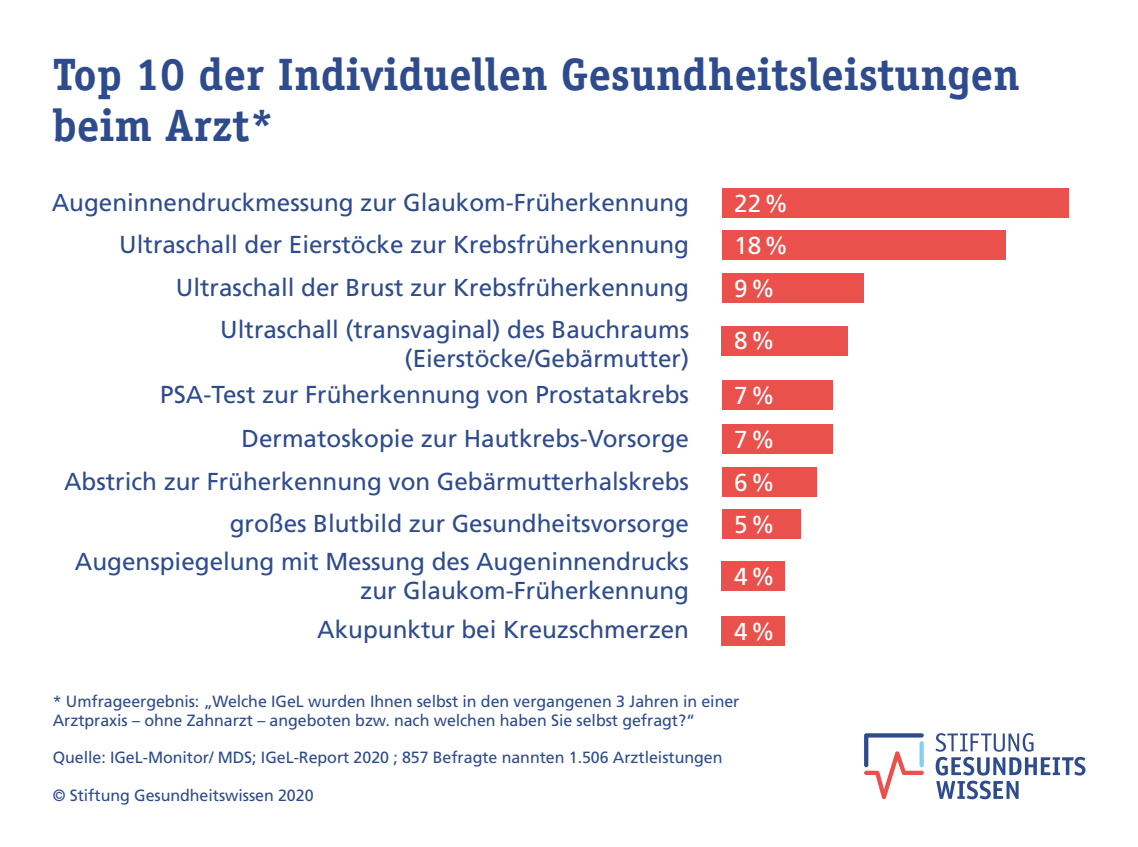
<style>
.page{position:relative;width:1138px;height:847px;background:#fff}
.page>*{position:absolute;margin:0;border:0;box-sizing:border-box;transform-origin:0 0}
.t1{font:700 45.5px/50.8px "Officina Serif Std";color:#2e4b8d}
.t2{font:24.5px/42.5px "Frutiger";color:#2e4b8d;text-align:right}
.t3{font:24.5px/42.5px "Frutiger";color:#fff}
.t4{font:16.28px/19.8px "Frutiger";letter-spacing:-.005em;color:#2e4b8d}
</style>
<div class="page">
<div style="left:722px;top:188px;width:346px;height:29px;background:#ea504c"></div>
<div style="left:722px;top:231px;width:283px;height:29px;background:#ea504c"></div>
<div style="left:722px;top:467px;width:94px;height:29px;background:#ea504c"></div>
<div style="left:722px;top:510px;width:78px;height:29px;background:#ea504c"></div>
<div style="left:722px;top:273px;width:141px;height:30px;background:#ea504c"></div>
<div style="left:722px;top:380px;width:110px;height:30px;background:#ea504c"></div>
<div style="left:722px;top:326px;width:126px;height:29px;background:#ea504c"></div>
<div style="left:722px;top:424px;width:110px;height:30px;background:#ea504c"></div>
<div style="left:722px;top:561px;width:63px;height:29px;background:#ea504c"></div>
<div style="left:722px;top:616px;width:63px;height:30px;background:#ea504c"></div>
<svg style="left:864px;top:733px;width:59px;height:66px"></svg>
<svg style="left:935px;top:733px;width:150px;height:66px"></svg>
<h1 class="t1" style="left:53px;top:49px;width:968px">Top 10 der Individuellen Gesundheitsleistungen beim Arzt*</h1>
<p class="t2" style="left:52px;top:181px;width:639px">Augeninnendruckmessung zur Glaukom-Früherkennung<br>Ultraschall der Eierstöcke zur Krebsfrüherkennung</p>
<p class="t3" style="left:734px;top:182px;width:56px">22%<br>18%</p>
<p class="t2" style="left:176px;top:266px;width:514px">Ultraschall der Brust zur Krebsfrüherkennung</p>
<p class="t3" style="left:734px;top:267px;width:42px">9%</p>
<p class="t2" style="left:220px;top:314px;width:470px;line-height:29.4px">Ultraschall (transvaginal) des Bauchraums (Eierstöcke/Gebärmutter)</p>
<p class="t3" style="left:734px;top:319px;width:42px">8%</p>
<p class="t2" style="left:160px;top:373px;width:530px">PSA-Test zur Früherkennung von Prostatakrebs</p>
<p class="t3" style="left:734px;top:374px;width:42px">7%</p>
<p class="t2" style="left:241px;top:417px;width:449px">Dermatoskopie zur Hautkrebs-Vorsorge</p>
<p class="t3" style="left:734px;top:418px;width:42px;text-align:justify">7% 6% 5%</p>
<p class="t2" style="left:75px;top:547px;width:615px;line-height:29.4px">Augenspiegelung mit Messung des Augeninnendrucks zur Glaukom-Früherkennung</p>
<p class="t2" style="left:64px;top:460px;width:626px">Abstrich zur Früherkennung von Gebärmutterhalskrebs großes Blutbild zur Gesundheitsvorsorge</p>
<p class="t3" style="left:734px;top:555px;width:42px">4%</p>
<p class="t2" style="left:317px;top:608px;width:373px">Akupunktur bei Kreuzschmerzen</p>
<p class="t3" style="left:734px;top:610px;width:42px">4%</p>
<p class="t4" style="left:53px;top:691px;width:688px">* Umfrageergebnis: „Welche IGeL wurden Ihnen selbst in den vergangenen 3 Jahren in einer<br>Arztpraxis – ohne Zahnarzt – angeboten bzw. nach welchen haben Sie selbst gefragt?“</p>
<p class="t4" style="left:53px;top:748px;width:671px">Quelle: IGeL-Monitor/ MDS; IGeL-Report 2020 ; 857 Befragte nannten 1.506 Arztleistungen</p>
<p class="t4" style="left:53px;top:785px;width:262px">© Stiftung Gesundheitswissen 2020</p>
</div>
